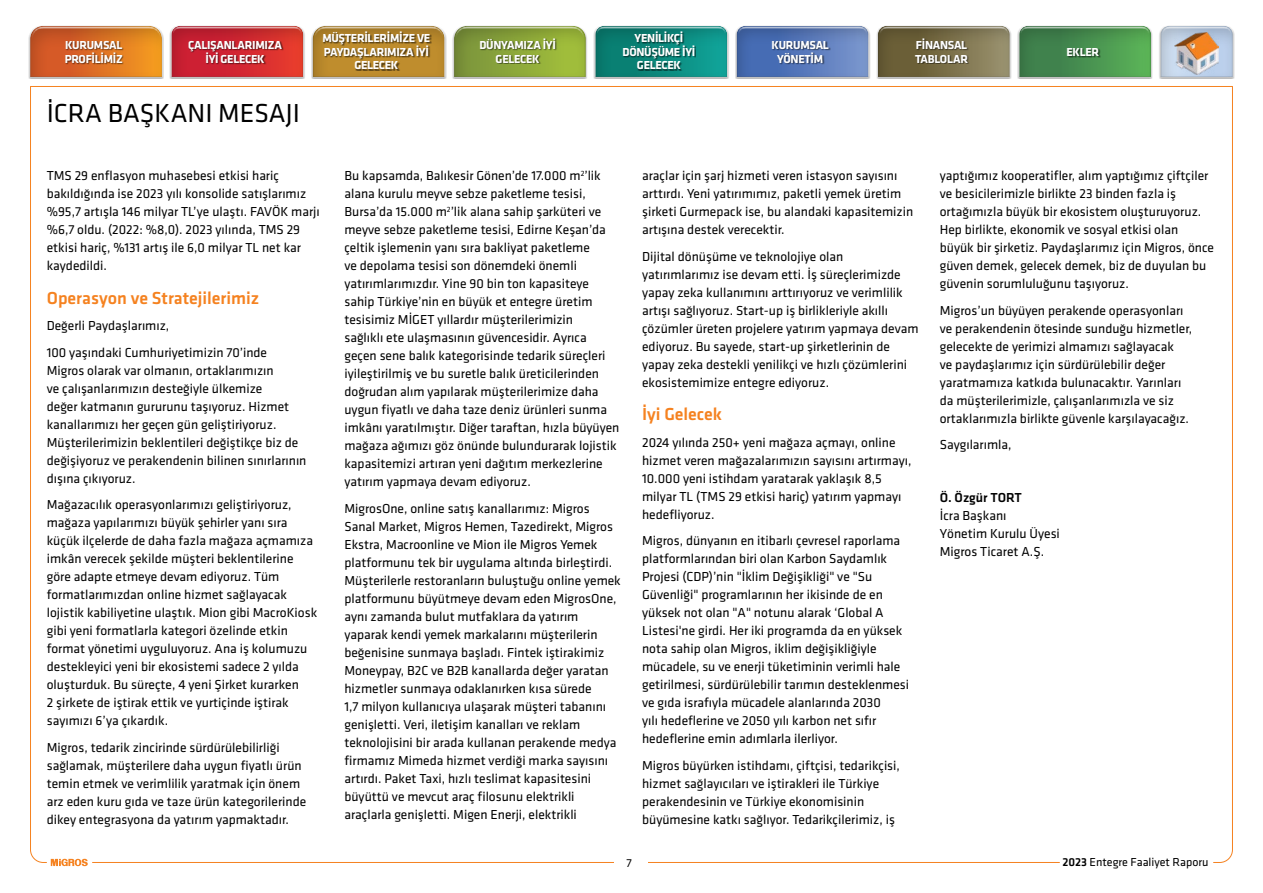
<style>
.page{position:relative;width:1263px;height:893px;background:#fff}
.page>*{position:absolute;margin:0;border:0;box-sizing:border-box;transform-origin:0 0}
.t1{font:27px "Klavika";color:#000}
.t2{font:500 18px "Klavika";color:#f58220}
.t3{font:13.5px/18px "Klavika";color:#000}
.t4{font:500 13.5px "Klavika";color:#000}
.t5{font:700 12px/13.5px "Klavika";letter-spacing:-.025em;color:#fff;text-align:center}
.t6{font:12px "Klavika";color:#000}
.s1{font-weight:500}
</style>
<div class="page">
<hr style="left:92px;top:862px;width:968px;height:1px;background:#f58220">
<svg style="left:1213px;top:87px;width:20px;height:776px"></svg>
<hr style="left:30px;top:86px;width:1203px;height:1px;background:#f58220">
<div style="left:615px;top:855px;width:33px;height:16px;background:#fff"></div>
<div style="left:28px;top:25px;width:136px;height:54px;background:#000;opacity:.75"></div>
<div style="left:150px;top:7px;width:175px;height:79px;background:#000;opacity:.2"></div>
<div style="left:169px;top:24px;width:136px;height:11px;background:#fff"></div>
<div style="left:169px;top:25px;width:136px;height:54px;background:#000;opacity:.75"></div>
<div style="left:291px;top:7px;width:176px;height:79px;background:#000;opacity:.2"></div>
<div style="left:311px;top:24px;width:135px;height:14px;background:#fff"></div>
<div style="left:311px;top:25px;width:135px;height:54px;background:#000;opacity:.75"></div>
<div style="left:593px;top:25px;width:136px;height:54px;background:#000;opacity:.75"></div>
<div style="left:716px;top:7px;width:174px;height:79px;background:#000;opacity:.2"></div>
<div style="left:735px;top:24px;width:135px;height:11px;background:#fff"></div>
<div style="left:735px;top:25px;width:135px;height:54px;background:#000;opacity:.75"></div>
<div style="left:857px;top:7px;width:176px;height:79px;background:#000;opacity:.2"></div>
<div style="left:876px;top:24px;width:135px;height:11px;background:#fff"></div>
<div style="left:876px;top:25px;width:135px;height:54px;background:#000;opacity:.75"></div>
<div style="left:999px;top:7px;width:174px;height:79px;background:#000;opacity:.2"></div>
<div style="left:1017px;top:24px;width:136px;height:11px;background:#fff"></div>
<div style="left:1017px;top:25px;width:136px;height:54px;background:#000;opacity:.75"></div>
<div style="left:1140px;top:7px;width:115px;height:79px;background:#000;opacity:.2"></div>
<div style="left:1159px;top:24px;width:76px;height:11px;background:#fff"></div>
<div style="left:1159px;top:25px;width:76px;height:54px;background:#000;opacity:.75"></div>
<div style="left:432px;top:7px;width:176px;height:79px;background:#000;opacity:.2"></div>
<div style="left:452px;top:24px;width:136px;height:15px;background:#fff"></div>
<div style="left:452px;top:25px;width:136px;height:54px;background:#000;opacity:.75"></div>
<svg style="left:30px;top:86px;width:58px;height:780px"></svg>
<img style="left:1174px;top:33px;width:45px;height:41px">
<div style="left:65px;top:41px;width:59px;height:23px;background:#000;opacity:.6"></div>
<div style="left:1067px;top:49px;width:34px;height:9px;background:#000;opacity:.6"></div>
<div style="left:772px;top:41px;width:58px;height:23px;background:#000;opacity:.6"></div>
<div style="left:915px;top:38px;width:55px;height:26px;background:#000;opacity:.6"></div>
<div style="left:189px;top:41px;width:95px;height:23px;background:#000;opacity:.6"></div>
<div style="left:480px;top:38px;width:77px;height:26px;background:#000;opacity:.6"></div>
<div style="left:624px;top:31px;width:72px;height:40px;background:#000;opacity:.6"></div>
<div style="left:323px;top:31px;width:108px;height:40px;background:#000;opacity:.6"></div>
<p class="t5" style="left:188px;top:39px;width:95px">ÇALIŞANLARIMIZA<br>İYİ GELECEK</p>
<p class="t5" style="left:479px;top:39px;width:78px">DÜNYAMIZA İYİ<br>GELECEK</p>
<p class="t5" style="left:622px;top:32px;width:74px">YENİLİKÇİ<br>DÖNÜŞÜME İYİ<br>GELECEK</p>
<p class="t5" style="left:322px;top:32px;width:110px">MÜŞTERİLERİMİZE VE<br>PAYDAŞLARIMIZA İYİ<br>GELECEK</p>
<p class="t5" style="left:771px;top:39px;width:59px">KURUMSAL<br>YÖNETİM</p>
<p class="t5" style="left:915px;top:39px;width:54px;text-align:left">FİNANSAL<br>TABLOLAR</p>
<p class="t5" style="left:65px;top:39px;width:60px;text-align:left">KURUMSAL<br>PROFİLİMİZ</p>
<p class="t5" style="left:1066px;top:45px;width:34px">EKLER</p>
<h1 class="t1" style="left:47px;top:99px;width:255px">İCRA BAŞKANI MESAJI</h1>
<p class="t3" style="left:47px;top:167px;width:274px">TMS 29 enflasyon muhasebesi etkisi hariç bakıldığında ise 2023 yılı konsolide satışlarımız %95,7 artışla 146 milyar TL’ye ulaştı. FAVÖK marjı %6,7 oldu. (2022: %8,0). 2023 yılında, TMS 29 etkisi hariç, %131 artış ile 6,0 milyar TL net kar kaydedildi.</p>
<h2 class="t2" style="left:47px;top:288px;width:214px">Operasyon ve Stratejilerimiz</h2>
<p class="t3" style="left:47px;top:313px;width:222px;line-height:26.5px">Değerli Paydaşlarımız,<br>100 yaşındaki Cumhuriyetimizin 70’inde</p>
<p class="t3" style="left:47px;top:362px;width:261px">Migros olarak var olmanın, ortaklarımızın<br>ve çalışanlarımızın desteğiyle ülkemize<br>değer katmanın gururunu taşıyoruz. Hizmet kanallarımızı her geçen gün geliştiriyoruz.<br>Müşterilerimizin beklentileri değiştikçe biz de değişiyoruz ve perakendenin bilinen sınırlarının dışına çıkıyoruz.</p>
<p class="t3" style="left:47px;top:496px;width:272px">Mağazacılık operasyonlarımızı geliştiriyoruz, mağaza yapılarımızı büyük şehirler yanı sıra küçük ilçelerde de daha fazla mağaza açmamıza imkân verecek şekilde müşteri beklentilerine göre adapte etmeye devam ediyoruz. Tüm formatlarımızdan online hizmet sağlayacak lojistik kabiliyetine ulaştık. Mion gibi MacroKiosk gibi yeni formatlarla kategori özelinde etkin format yönetimi uyguluyoruz. Ana iş kolumuzu destekleyici yeni bir ekosistemi sadece 2 yılda oluşturduk. Bu süreçte, 4 yeni Şirket kurarken<br>2 şirkete de iştirak ettik ve yurtiçinde iştirak sayımızı 6’ya çıkardık.</p>
<p class="t3" style="left:47px;top:739px;width:261px">Migros, tedarik zincirinde sürdürülebilirliği sağlamak, müşterilere daha uygun fiyatlı ürün temin etmek ve verimlilik yaratmak için önem arz eden kuru gıda ve taze ürün kategorilerinde dikey entegrasyona da yatırım yapmaktadır.</p>
<p class="t3" style="left:344px;top:167px;width:277px">Bu kapsamda, Balıkesir Gönen’de 17.000 m<sup>2</sup>’lik alana kurulu meyve sebze paketleme tesisi, Bursa’da 15.000 m<sup>2</sup>’lik alana sahip şarküteri ve meyve sebze paketleme tesisi, Edirne Keşan’da çeltik işlemenin yanı sıra bakliyat paketleme<br>ve depolama tesisi son dönemdeki önemli yatırımlarımızdır. Yine 90 bin ton kapasiteye sahip Türkiye’nin en büyük et entegre üretim tesisimiz MİGET yıllardır müşterilerimizin<br>sağlıklı ete ulaşmasının güvencesidir. Ayrıca geçen sene balık kategorisinde tedarik süreçleri iyileştirilmiş ve bu suretle balık üreticilerinden doğrudan alım yapılarak müşterilerimize daha uygun fiyatlı ve daha taze deniz ürünleri sunma imkânı yaratılmıştır. Diğer taraftan, hızla büyüyen mağaza ağımızı göz önünde bulundurarak lojistik kapasitemizi artıran yeni dağıtım merkezlerine yatırım yapmaya devam ediyoruz.</p>
<p class="t3" style="left:344px;top:499px;width:278px">MigrosOne, online satış kanallarımız: Migros Sanal Market, Migros Hemen, Tazedirekt, Migros Ekstra, Macroonline ve Mion ile Migros Yemek platformunu tek bir uygulama altında birleştirdi.<br>Müşterilerle restoranların buluştuğu online yemek platformunu büyütmeye devam eden MigrosOne, aynı zamanda bulut mutfaklara da yatırım yaparak kendi yemek markalarını müşterilerin beğenisine sunmaya başladı. Fintek iştirakimiz Moneypay, B2C ve B2B kanallarda değer yaratan hizmetler sunmaya odaklanırken kısa sürede<br>1,7 milyon kullanıcıya ulaşarak müşteri tabanını genişletti. Veri, iletişim kanalları ve reklam teknolojisini bir arada kullanan perakende medya firmamız Mimeda hizmet verdiği marka sayısını artırdı. Paket Taxi, hızlı teslimat kapasitesini büyüttü ve mevcut araç filosunu elektrikli araçlarla genişletti. Migen Enerji, elektrikli</p>
<p class="t3" style="left:642px;top:167px;width:273px">araçlar için şarj hizmeti veren istasyon sayısını arttırdı. Yeni yatırımımız, paketli yemek üretim şirketi Gurmepack ise, bu alandaki kapasitemizin artışına destek verecektir.</p>
<p class="t3" style="left:642px;top:247px;width:278px">Dijital dönüşüme ve teknolojiye olan yatırımlarımız ise devam etti. İş süreçlerimizde yapay zeka kullanımını arttırıyoruz ve verimlilik artışı sağlıyoruz. Start-up iş birlikleriyle akıllı çözümler üreten projelere yatırım yapmaya devam ediyoruz. Bu sayede, start-up şirketlerinin de yapay zeka destekli yenilikçi ve hızlı çözümlerini ekosistemimize entegre ediyoruz.</p>
<h2 class="t2" style="left:642px;top:405px;width:81px">İyi Gelecek</h2>
<p class="t3" style="left:642px;top:434px;width:271px">2024 yılında 250+ yeni mağaza açmayı, online hizmet veren mağazalarımızın sayısını artırmayı, 10.000 yeni istihdam yaratarak yaklaşık 8,5 milyar TL (TMS 29 etkisi hariç) yatırım yapmayı hedefliyoruz.</p>
<p class="t3" style="left:642px;top:532px;width:268px">Migros, dünyanın en itibarlı çevresel raporlama platformlarından biri olan Karbon Saydamlık Projesi (CDP)’nin "İklim Değişikliği" ve "Su Güvenliği" programlarının her ikisinde de en yüksek not olan "A" notunu alarak ‘Global A Listesi'ne girdi. Her iki programda da en yüksek nota sahip olan Migros, iklim değişikliğiyle mücadele, su ve enerji tüketiminin verimli hale getirilmesi, sürdürülebilir tarımın desteklenmesi ve gıda israfıyla mücadele alanlarında 2030<br>yılı hedeflerine ve 2050 yılı karbon net sıfır hedeflerine emin adımlarla ilerliyor.</p>
<p class="t3" style="left:642px;top:757px;width:259px">Migros büyürken istihdamı, çiftçisi, tedarikçisi, hizmet sağlayıcıları ve iştirakleri ile Türkiye perakendesinin ve Türkiye ekonomisinin büyümesine katkı sağlıyor. Tedarikçilerimiz, iş</p>
<p class="t3" style="left:940px;top:167px;width:276px">yaptığımız kooperatifler, alım yaptığımız çiftçiler ve besicilerimizle birlikte 23 binden fazla iş ortağımızla büyük bir ekosistem oluşturuyoruz.<br>Hep birlikte, ekonomik ve sosyal etkisi olan büyük bir şirketiz. Paydaşlarımız için Migros, önce güven demek, gelecek demek, biz de duyulan bu güvenin sorumluluğunu taşıyoruz.</p>
<p class="t3" style="left:940px;top:301px;width:254px">Migros’un büyüyen perakende operasyonları ve perakendenin ötesinde sunduğu hizmetler, gelecekte de yerimizi almamızı sağlayacak<br>ve paydaşlarımız için sürdürülebilir değer yaratmamıza katkıda bulunacaktır. Yarınları da müşterilerimizle, çalışanlarımızla ve siz ortaklarımızla birlikte güvenle karşılayacağız.</p>
<p class="t3" style="left:940px;top:436px;width:73px">Saygılarımla,</p>
<p class="t4" style="left:940px;top:490px;width:84px">Ö. Özgür TORT</p>
<p class="t3" style="left:940px;top:507px;width:122px">İcra Başkanı<br>Yönetim Kurulu Üyesi<br>Migros Ticaret A.Ş.</p>
<p class="t6" style="left:626px;top:857px;width:7px">7</p>
<p class="t6" style="left:1062px;top:855px;width:148px"><span class="s1">2023</span> Entegre Faaliyet Raporu</p>
</div>
